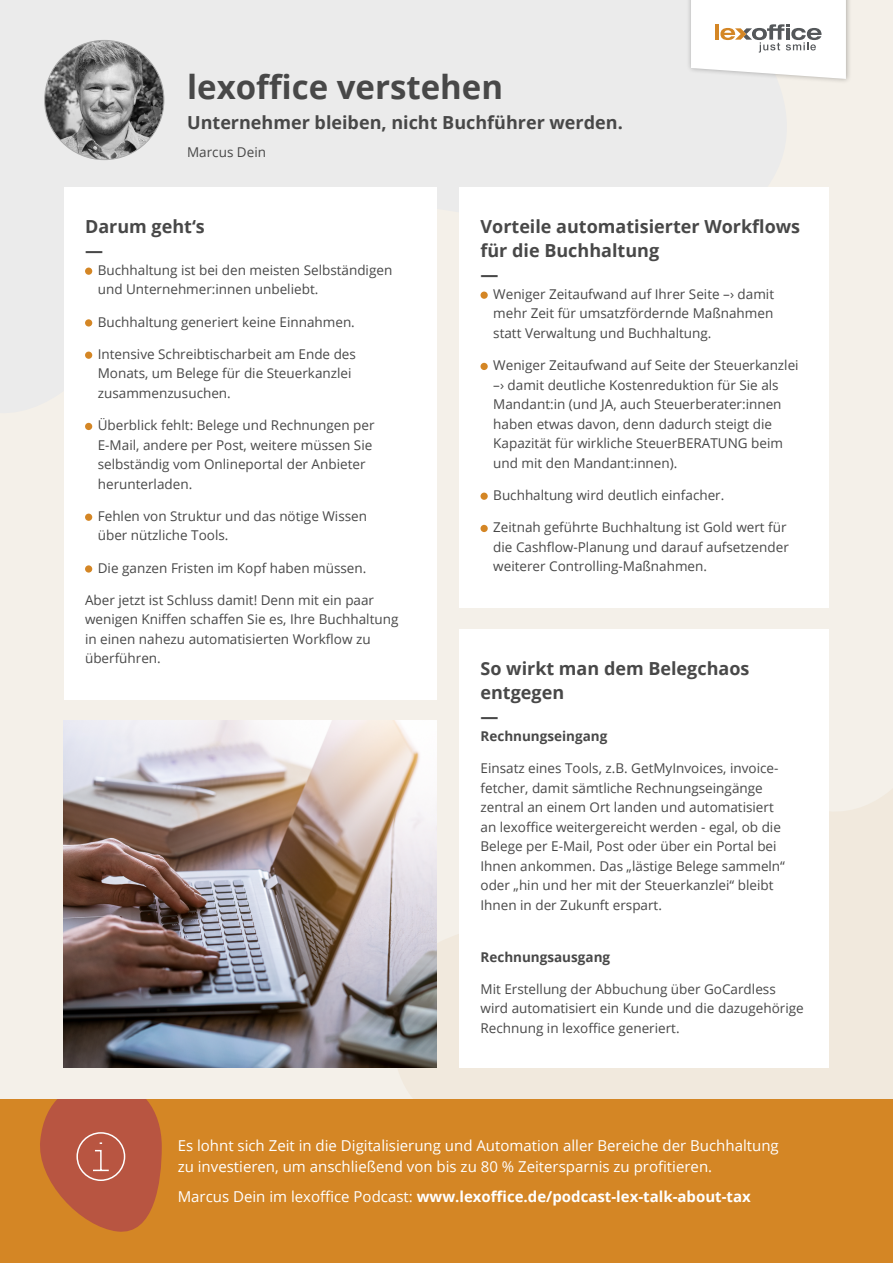
<style>
.page{position:relative;width:893px;height:1263px;background:#ebebeb}
.page>*{position:absolute;margin:0;border:0;box-sizing:border-box;transform-origin:0 0}
.t1{font:700 33px "Open Sans";color:#484848}
.t2{font:700 18px/24px "Open Sans";color:#484848}
.t3{font:15px/21px "Open Sans";color:#fff}
.t4{font:700 15px "Open Sans";color:#fff}
.t5{font:13.5px/19.5px "Open Sans";color:#484848}
.t6{font:700 13.5px "Open Sans";color:#484848}
.s1{font-weight:400}
</style>
<div class="page">
<svg style="left:372px;top:789px;width:521px;height:310px;fill:#f1e9dd"></svg>
<div style="left:686px;top:0;width:165px;height:84px;background:#000;opacity:.3"></div>
<svg style="left:691px;top:0;width:155px;height:79px;background:#f2f0ee"></svg>
<div style="left:64px;top:187px;width:373px;height:512px;background:#fff"></div>
<div style="left:459px;top:187px;width:370px;height:420px;background:#fff"></div>
<div style="left:0;top:1099px;width:893px;height:164px;background:#d48625"></div>
<img style="left:45px;top:40px;width:119px;height:120px;border-radius:60px">
<svg style="left:40px;top:1099px;width:122px;height:133px"></svg>
<div style="left:85px;top:268px;width:7px;height:7px;background:#d48625;border-radius:50%"></div>
<div style="left:85px;top:319px;width:7px;height:8px;background:#d48625;border-radius:50%"></div>
<div style="left:85px;top:352px;width:7px;height:7px;background:#d48625;border-radius:50%"></div>
<div style="left:85px;top:423px;width:7px;height:7px;background:#d48625;border-radius:50%"></div>
<div style="left:85px;top:514px;width:7px;height:7px;background:#d48625;border-radius:50%"></div>
<div style="left:85px;top:565px;width:7px;height:8px;background:#d48625;border-radius:50%"></div>
<div style="left:459px;top:629px;width:370px;height:438px;background:#fff"></div>
<div style="left:480px;top:292px;width:8px;height:7px;background:#d48625;border-radius:50%"></div>
<div style="left:480px;top:363px;width:8px;height:7px;background:#d48625;border-radius:50%"></div>
<div style="left:480px;top:493px;width:8px;height:7px;background:#d48625;border-radius:50%"></div>
<div style="left:480px;top:525px;width:8px;height:7px;background:#d48625;border-radius:50%"></div>
<img style="left:64px;top:720px;width:373px;height:347px">
<p class="t1" style="left:187px;top:63px;width:318px">lexoffice verstehen</p>
<p class="t2" style="left:187px;top:110px;width:437px">Unternehmer bleiben, nicht Buchführer werden.</p>
<p class="t5" style="left:187px;top:142px;width:80px">Marcus Dein</p>
<p class="t2" style="left:85px;top:214px;width:121px">Darum geht‘s</p>
<p class="t2" style="left:85px;top:238px;width:19px">—</p>
<p class="t5" style="left:98px;top:260px;width:296px">Buchhaltung ist bei den meisten Selbständigen und Unternehmer:innen unbeliebt.</p>
<p class="t5" style="left:98px;top:312px;width:259px">Buchhaltung generiert keine Einnahmen.</p>
<p class="t5" style="left:98px;top:344px;width:260px">Intensive Schreibtischarbeit am Ende des<br>Monats, um Belege für die Steuerkanzlei zusammenzusuchen.</p>
<p class="t5" style="left:98px;top:415px;width:278px">Überblick fehlt: Belege und Rechnungen per E-Mail, andere per Post, weitere müssen Sie selbständig vom Onlineportal der Anbieter herunterladen.</p>
<p class="t5" style="left:98px;top:506px;width:271px">Fehlen von Struktur und das nötige Wissen über nützliche Tools.</p>
<p class="t5" style="left:98px;top:558px;width:270px">Die ganzen Fristen im Kopf haben müssen.</p>
<p class="t5" style="left:85px;top:590px;width:315px">Aber jetzt ist Schluss damit! Denn mit ein paar wenigen Kniffen schaffen Sie es, Ihre Buchhaltung in einen nahezu automatisierten Workflow zu überführen.</p>
<p class="t2" style="left:480px;top:214px;width:321px">Vorteile automatisierter Workflows für die Buchhaltung</p>
<p class="t2" style="left:480px;top:262px;width:19px">—</p>
<p class="t5" style="left:493px;top:284px;width:282px;text-align:justify">Weniger Zeitaufwand auf Ihrer Seite –› damit mehr Zeit für umsatzfördernde Maßnahmen statt Verwaltung und Buchhaltung.</p>
<p class="t5" style="left:493px;top:355px;width:307px">Weniger Zeitaufwand auf Seite der Steuerkanzlei –› damit deutliche Kostenreduktion für Sie als Mandant:in (und JA, auch Steuerberater:innen haben etwas davon, denn dadurch steigt die Kapazität für wirkliche SteuerBERATUNG beim und mit den Mandant:innen).</p>
<p class="t5" style="left:493px;top:485px;width:233px">Buchhaltung wird deutlich einfacher.</p>
<p class="t5" style="left:493px;top:517px;width:297px">Zeitnah geführte Buchhaltung ist Gold wert für die Cashflow-Planung und darauf aufsetzender weiterer Controlling-Maßnahmen.</p>
<p class="t2" style="left:480px;top:656px;width:270px">So wirkt man dem Belegchaos entgegen</p>
<p class="t2" style="left:480px;top:704px;width:19px">—</p>
<p class="t6" style="left:480px;top:727px;width:128px">Rechnungseingang</p>
<p class="t5" style="left:480px;top:758px;width:306px">Einsatz eines Tools, z.B. GetMyInvoices, invoice&shy;fetcher, damit sämtliche Rechnungseingänge zentral an einem Ort landen und automatisiert an lexoffice weitergereicht werden - egal, ob die Belege per E-Mail, Post oder über ein Portal bei Ihnen ankommen. Das „lästige Belege sammeln“ oder „hin und her mit der Steuerkanzlei“ bleibt Ihnen in der Zukunft erspart.</p>
<p class="t6" style="left:480px;top:947px;width:131px">Rechnungsausgang</p>
<p class="t5" style="left:480px;top:979px;width:325px">Mit Erstellung der Abbuchung über GoCardless wird automatisiert ein Kunde und die dazugehörige<br>Rechnung in lexoffice generiert.</p>
<p class="t3" style="left:178px;top:1135px;width:603px">Es lohnt sich Zeit in die Digitalisierung und Automation aller Bereiche der Buchhaltung zu investieren, um anschließend von bis zu 80 % Zeitersparnis zu profitieren.</p>
<p class="t4" style="left:178px;top:1186px;width:575px"><span class="s1">Marcus Dein im lexoffice Podcast:</span> www.lexoffice.de/podcast-lex-talk-about-tax</p>
</div>
